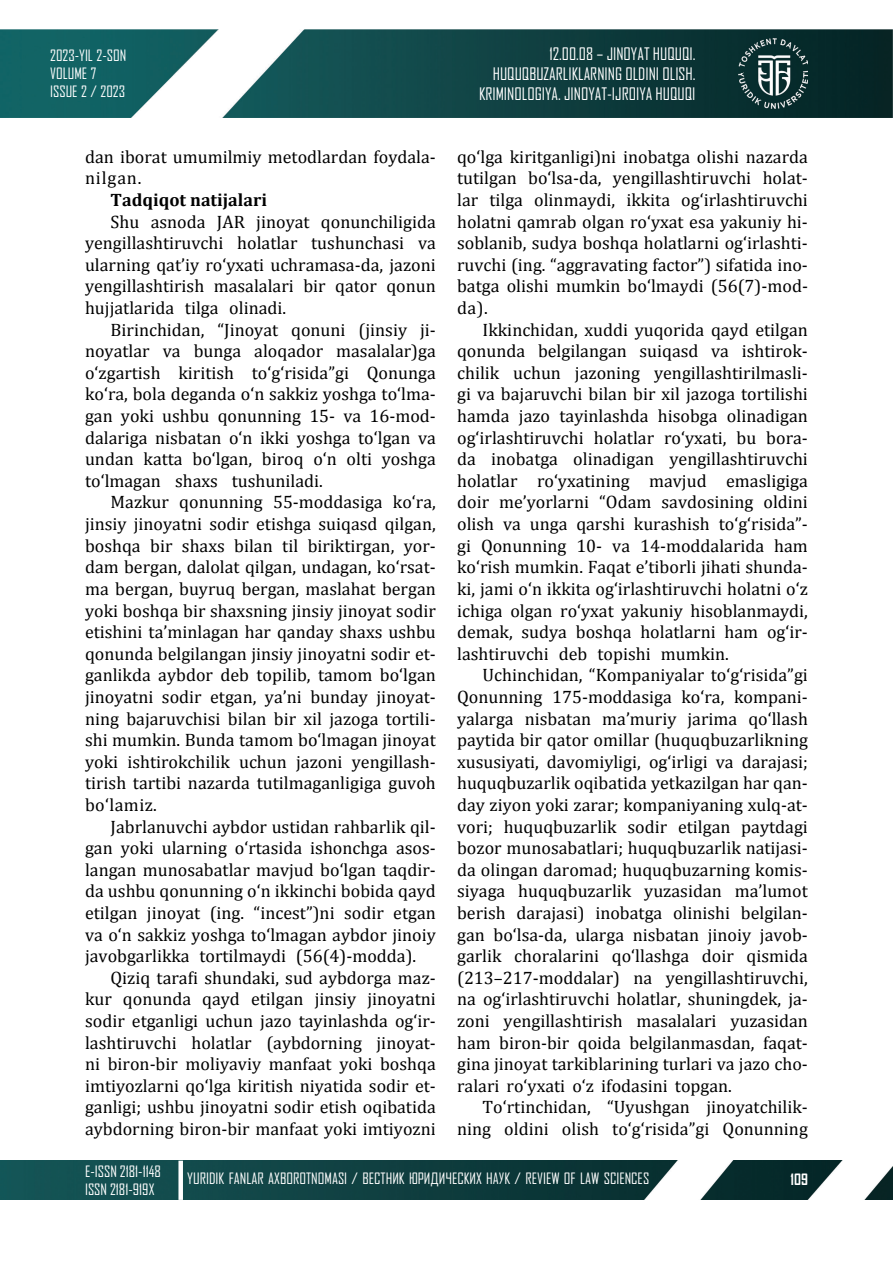
<style>
.page{position:relative;width:893px;height:1263px;background:#fff}
.page>*{position:absolute;margin:0;border:0;box-sizing:border-box;transform-origin:0 0}
.t1{font:18px/21.6px "Cambria";color:#000;text-align:justify}
.t2{font:700 18px "Cambria";color:#000}
.t3{font:16.5px/19.8px "Agency FB";color:#fff;text-align:right}
.t4{font:15px/18px "Agency FB Cyrillic";color:#fff}
.t5{font:15px/18px "Agency FB";color:#fff}
.t6{font:700 15px "Agency FB";color:#fff}
</style>
<div class="page">
<img style="left:0;top:29px;width:893px;height:89px">
<img style="left:738px;top:39px;width:70px;height:69px">
<img style="left:0;top:1161px;width:893px;height:39px">
<div style="left:178px;top:1161px;width:5px;height:39px;background:#fff"></div>
<p class="t5" style="left:50px;top:46px;width:78px">2023-YIL 2-SON<br>VOLUME 7<br>ISSUE 2 / 2023</p>
<p class="t1" style="left:85px;top:146px;width:352px">dan iborat umumilmiy metodlardan foydala&shy;nilgan.</p>
<p class="t2" style="left:111px;top:187px;width:158px">Tadqiqot natijalari</p>
<p class="t1" style="left:85px;top:211px;width:352px;text-indent:26px">Shu asnoda JAR jinoyat qonunchiligida yengillashtiruvchi holatlar tushunchasi va ularning qat’iy ro‘yxati uchramasa-da, jazoni yengillashtirish masalalari bir qator qonun hujjatlarida tilga olinadi.</p>
<p class="t1" style="left:85px;top:319px;width:352px;text-indent:26px">Birinchidan, “Jinoyat qonuni (jinsiy ji&shy;noyatlar va bunga aloqador masalalar)ga o‘zgartish kiritish to‘g‘risida”gi Qonunga ko‘ra, bola deganda o‘n sakkiz yoshga to‘lma&shy;gan yoki ushbu qonunning 15- va 16-mod&shy;dalariga nisbatan o‘n ikki yoshga to‘lgan va undan katta bo‘lgan, biroq o‘n olti yoshga to‘lmagan shaxs tushuniladi.</p>
<p class="t1" style="left:85px;top:491px;width:352px;text-indent:26px">Mazkur qonunning 55-moddasiga ko‘ra, jinsiy jinoyatni sodir etishga suiqasd qilgan, boshqa bir shaxs bilan til biriktirgan, yor&shy;dam bergan, dalolat qilgan, undagan, ko‘rsat&shy;ma bergan, buyruq bergan, maslahat bergan yoki boshqa bir shaxsning jinsiy jinoyat sodir etishini ta’minlagan har qanday shaxs ushbu qonunda belgilangan jinsiy jinoyatni sodir et&shy;ganlikda aybdor deb topilib, tamom bo‘lgan jinoyatni sodir etgan, ya’ni bunday jinoyat&shy;ning bajaruvchisi bilan bir xil jazoga tortili&shy;shi mumkin. Bunda tamom bo‘lmagan jinoyat yoki ishtirokchilik uchun jazoni yengillash&shy;tirish tartibi nazarda tutilmaganligiga gu voh bo‘lamiz.</p>
<p class="t1" style="left:85px;top:815px;width:352px;text-indent:26px">Jabrlanuvchi aybdor ustidan rahbarlik qil&shy;gan yoki ularning o‘rtasida ishonchga asos&shy;langan munosabatlar mavjud bo‘lgan taqdir&shy;da ushbu qonunning o‘n ikkinchi bobida qayd etilgan jinoyat (ing. “incest”)ni sodir etgan va o‘n sakkiz yoshga to‘lmagan aybdor jinoiy javobgarlikka tortilmaydi (56(4)-modda).</p>
<p class="t1" style="left:85px;top:967px;width:352px;text-indent:26px">Qiziq tarafi shundaki, sud aybdorga maz&shy;kur qonunda qayd etilgan jinsiy jinoyatni sodir etganligi uchun jazo tayinlashda og‘ir&shy;lashtiruvchi holatlar (aybdorning jinoyat&shy;ni biron-bir moliyaviy manfaat yoki boshqa imtiyozlarni qo‘lga kiritish niyatida sodir et&shy;ganligi; ushbu jinoyatni sodir etish oqibatida aybdorning biron-bir manfaat yoki imtiyozni</p>
<p class="t3" style="left:479px;top:44px;width:218px">12.00.08 – JINOYAT HUQUQI.<br>HUQUQBUZARLIKLARNING OLDINI OLISH.<br>KRIMINOLOGIYA. JINOYAT-IJROIYA HUQUQI</p>
<p class="t1" style="left:457px;top:146px;width:352px">qo‘lga kiritganligi)ni inobatga olishi nazarda tutilgan bo‘lsa-da, yengillashtiruvchi holat&shy;lar tilga olinmaydi, ikkita og‘irlashtiruvchi holatni qamrab olgan ro‘yxat esa yakuniy hi&shy;soblanib, sudya boshqa holatlarni og‘irlashti&shy;ruvchi (ing. “aggravating factor”) sifatida ino&shy;batga olishi mumkin bo‘lmaydi (56(7)-mod&shy;da).</p>
<p class="t1" style="left:457px;top:319px;width:352px;text-indent:26px">Ikkinchidan, xuddi yuqorida qayd etilgan qonunda belgilangan suiqasd va ishtirok&shy;chilik uchun jazoning yengillashtirilmasli&shy;gi va bajaruvchi bilan bir xil jazoga tortilishi hamda jazo tayinlashda hisobga olinadigan og‘irlashtiruvchi holatlar ro‘yxati, bu bora&shy;da inobatga olinadigan yengillashtiruvchi holatlar ro‘yxatining mavjud emasligiga doir me’yorlarni “Odam savdosining oldini olish va unga qarshi kurashish to‘g‘risida”- gi Qonunning 10- va 14-moddalarida ham ko‘rish mumkin. Faqat e’tiborli jihati shunda&shy;ki, jami o‘n ikkita og‘irlashtiruvchi holatni o‘z ichiga olgan ro‘yxat yakuniy hisoblanmaydi, demak, sudya boshqa holatlarni ham og‘ir&shy;lashtiruvchi deb topishi mumkin.</p>
<p class="t1" style="left:457px;top:664px;width:352px;text-indent:26px">Uchinchidan, “Kompaniyalar to‘g‘risida”gi Qonunning 175-moddasiga ko‘ra, kompani&shy;yalarga nisbatan ma’muriy jarima qo‘llash paytida bir qator omillar (huquqbuzarlik ning xususiyati, davomiyligi, og‘irligi va darajasi; huquqbuzarlik oqibatida yetkazilgan har qan&shy;day ziyon yoki zarar; kompaniyaning xulq-at&shy;vori; huquqbuzarlik sodir etilgan payt dagi bozor munosabatlari; huquqbuzarlik natijasi&shy;da olingan daromad; huquqbuzarning komis&shy;siyaga huquqbuzarlik yuzasidan ma’lumot berish darajasi) inobatga olinishi belgilan&shy;gan bo‘lsa-da, ularga nisbatan jinoiy javob&shy;garlik choralarini qo‘llashga doir qismida (213–217-moddalar) na yengillashtiruvchi, na og‘irlashtiruvchi holatlar, shuningdek, ja&shy;zoni yengillashtirish masalalari yuzasidan ham biron-bir qoida belgilanmasdan, faqat&shy;gina jinoyat tarkiblarining turlari va jazo cho&shy;ralari ro‘yxati o‘z ifodasini topgan.</p>
<p class="t1" style="left:457px;top:1096px;width:352px;text-align:right">To‘rtinchidan, “Uyushgan jinoyatchilik&shy;ning oldini olish to‘g‘risida”gi Qonunning</p>
<p class="t4" style="left:85px;top:1162px;width:77px">E-ISSN 2181-1148<br>ISSN 2181-919Х</p>
<p class="t4" style="left:187px;top:1169px;width:463px">YURIDIK FANLAR AXBOROTNOMASI / ВЕСТНИК ЮРИДИЧЕСКИХ НАУК / REVIEW OF LAW SCIENCES</p>
<p class="t6" style="left:790px;top:1170px;width:19px">109</p>
</div>
